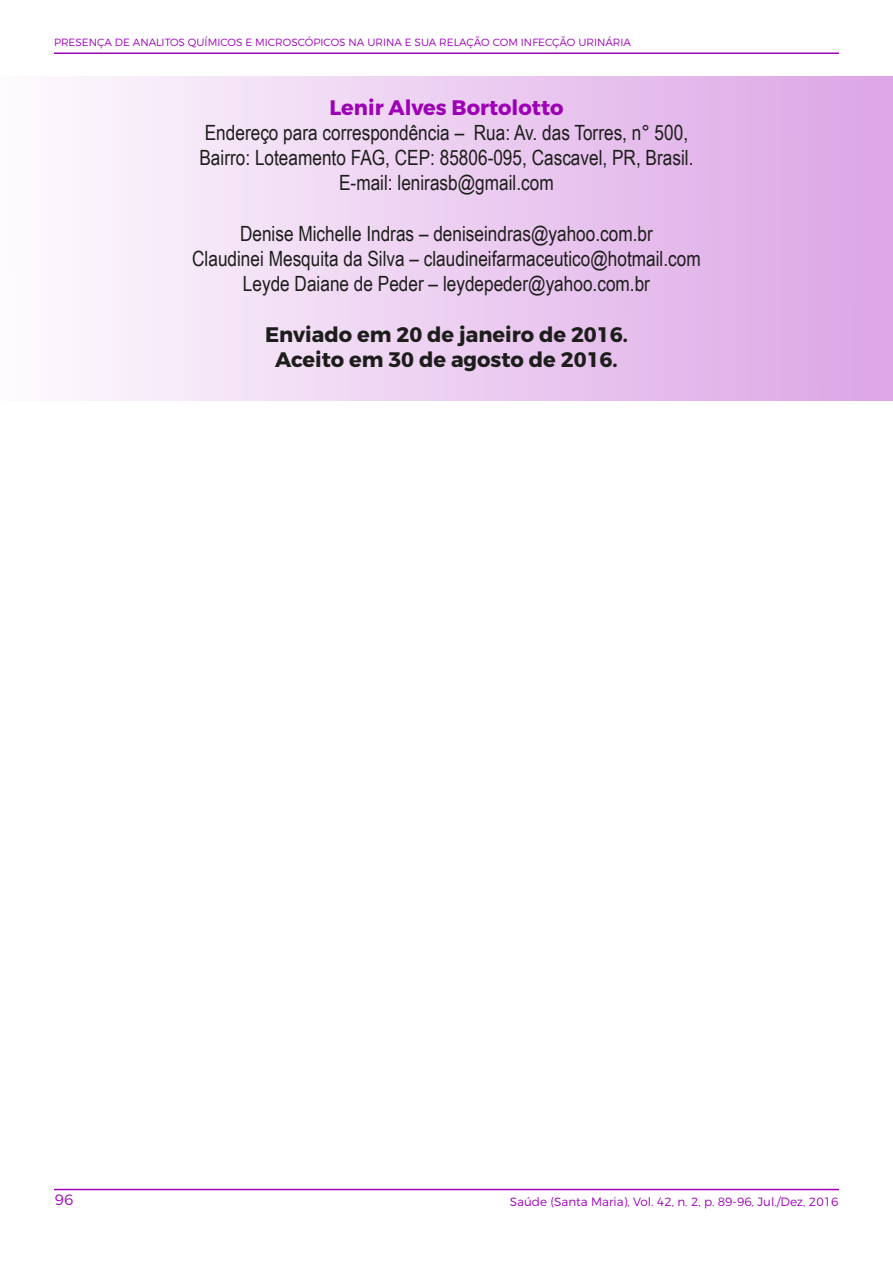
<style>
.page{position:relative;width:893px;height:1263px;background:#fff}
.page>*{position:absolute;margin:0;border:0;box-sizing:border-box;transform-origin:0 0}
.t1{font:21px/25.2px "Arial Narrow";color:#1d1d1b;text-align:center}
.t2{font:700 21px/25.2px "Montserrat";color:#1d1d1b;text-align:center}
.t3{font:700 21px "Montserrat";color:#9d00b7}
.t4{font:300 15px "Montserrat";color:#9d00b7}
.t5{font:300 12px "Montserrat";color:#9d00b7}
.t6{font:300 10.5px "Montserrat";color:#9d00b7}
</style>
<div class="page">
<hr style="left:54px;top:53px;width:785px;height:1px;background:#9d00b7">
<hr style="left:54px;top:1189px;width:785px;height:1px;background:#9d00b7">
<div style="left:0;top:77px;width:893px;height:324px;background:linear-gradient(to right,#fdfbfe,#dca5e5)"></div>
<p class="t6" style="left:54px;top:36px;width:579px">PRESENÇA DE ANALITOS QUÍMICOS E MICROSCÓPICOS NA URINA E SUA RELAÇÃO COM INFECÇÃO URINÁRIA</p>
<p class="t3" style="left:329px;top:94px;width:236px">Lenir Alves Bortolotto</p>
<p class="t1" style="left:199px;top:119px;width:495px">Endereço para correspondência – Rua: Av. das Torres, n° 500,<br>Bairro: Loteamento FAG, CEP: 85806-095, Cascavel, PR, Brasil.<br>E-mail: lenirasb@gmail.com</p>
<p class="t1" style="left:192px;top:220px;width:510px">Denise Michelle Indras – deniseindras@yahoo.com.br<br>Claudinei Mesquita da Silva – claudineifarmaceutico@hotmail.com<br>Leyde Daiane de Peder – leydepeder@yahoo.com.br</p>
<p class="t2" style="left:265px;top:322px;width:364px">Enviado em 20 de janeiro de 2016.<br>Aceito em 30 de agosto de 2016.</p>
<p class="t4" style="left:55px;top:1191px;width:20px">96</p>
<p class="t5" style="left:510px;top:1194px;width:330px">Saúde (Santa Maria), Vol. 42, n. 2, p. 89-96, Jul./Dez, 2016</p>
</div>
